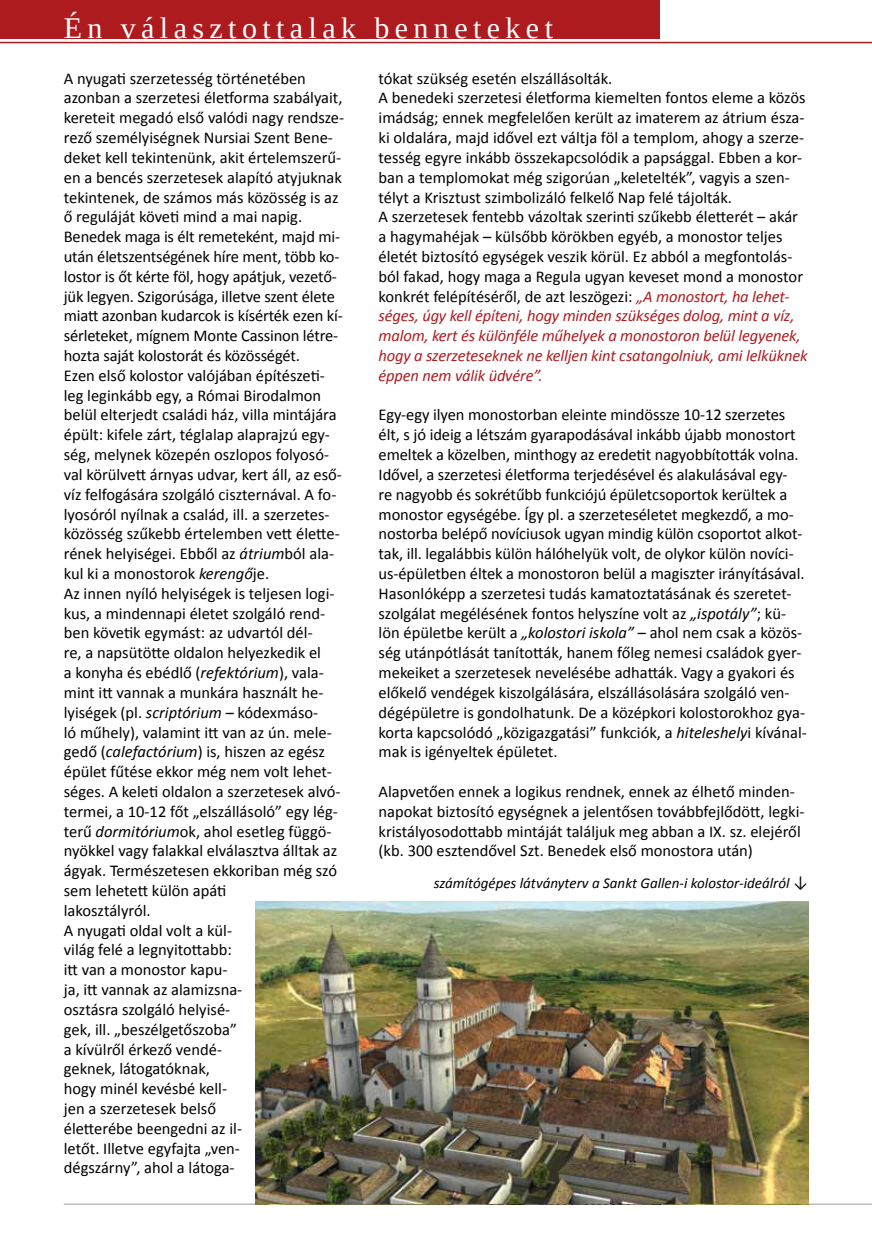
<style>
.page{position:relative;width:872px;height:1234px;background:#fff}
.page>*{position:absolute;margin:0;border:0;box-sizing:border-box;transform-origin:0 0}
.t1{font:30px "Liberation Serif";letter-spacing:.18em;color:#fff}
.t2{font:16.5px/19.8px "Calibri";color:#000}
.t3{font:italic 15px "Calibri";color:#000}
.s1{font-style:italic}
.s2{font-style:italic;color:#ae1b1f}
.s3{font-size:16.5px}
</style>
<div class="page">
<div style="left:0;top:0;width:659px;height:38px;background:#ae1b1f"></div>
<hr style="left:0;top:42px;width:872px;height:1px;background:#ae1b1f">
<hr style="left:64px;top:1203px;width:808px;height:1px;background:#bcbec0">
<img style="left:255px;top:901px;width:553px;height:302px">
<h1 class="t1" style="left:64px;top:9px;width:491px">Én választottalak benneteket</h1>
<p class="t2" style="left:64px;top:68px;width:282px">A nyugati szerzetesség történetében azonban a szerzetesi életforma szabályait, kereteit megadó első valódi nagy rendsze&shy;rező személyiségnek Nursiai Szent Bene&shy;deket kell tekintenünk, akit értelemszerű&shy;en a bencés szerzetesek alapító atyjuknak tekintenek, de számos más közösség is az ő reguláját követi mind a mai napig.<br>Benedek maga is élt remeteként, majd mi&shy;után életszentségének híre ment, több ko&shy;lostor is őt kérte föl, hogy apátjuk, vezető&shy;jük legyen. Szigorúsága, illetve szent élete miatt azonban kudarcok is kísérték ezen kí&shy;sérleteket, mígnem Monte Cassinon létre&shy;hozta saját kolostorát és közösségét.<br>Ezen első kolostor valójában építészeti&shy;leg leginkább egy, a Római Birodalmon belül elterjedt családi ház, villa mintájára épült: kifele zárt, téglalap alaprajzú egy&shy;ség, melynek közepén oszlopos folyosó&shy;val körülvett árnyas udvar, kert áll, az eső&shy;víz felfogására szolgáló ciszternával. A fo&shy;lyosóról nyílnak a család, ill. a szerzetes&shy;közösség szűkebb értelemben vett élette&shy;rének helyiségei. Ebből az <span class="s1">átrium</span>ból ala&shy;kul ki a monostorok <span class="s1">kerengő</span>je.<br>Az innen nyíló helyiségek is teljesen logi&shy;kus, a mindennapi életet szolgáló rend&shy;ben követik egymást: az udvartól dél-<br>re, a napsütötte oldalon helyezkedik el<br>a konyha és ebédlő (<span class="s1">refektórium</span>), vala&shy;mint itt vannak a munkára használt he&shy;lyiségek (pl. <span class="s1">scriptórium</span> – kódexmáso-<br>ló műhely), valamint itt van az ún. mele&shy;gedő (<span class="s1">calefactórium</span>) is, hiszen az egész épület fűtése ekkor még nem volt lehet&shy;séges. A keleti oldalon a szerzetesek alvó&shy;termei, a 10-12 főt „elszállásoló” egy lég&shy;terű <span class="s1">dormitórium</span>ok, ahol esetleg függö&shy;nyökkel vagy falakkal elválasztva álltak az ágyak. Természetesen ekkoriban még szó sem lehetett külön apáti<br>lakosztályról.<br>A nyugati oldal volt a kül-<br>világ felé a legnyitottabb:<br>itt van a monostor kapu-<br>ja, itt vannak az alamizsna-<br>osztásra szolgáló helyisé-<br>gek, ill. „beszélgetőszoba”<br>a kívülről érkező vendé-<br>geknek, látogatóknak,<br>hogy minél kevésbé kell-<br>jen a szerzetesek belső<br>életterébe beengedni az il-<br>letőt. Illetve egyfajta „ven-<br>dégszárny”, ahol a látoga-</p>
<p class="t2" style="left:378px;top:68px;width:430px">tókat szükség esetén elszállásolták.<br>A benedeki szerzetesi életforma kiemelten fontos eleme a közös imádság; ennek megfelelően került az imaterem az átrium észa&shy;ki oldalára, majd idővel ezt váltja föl a templom, ahogy a szerze&shy;tesség egyre inkább összekapcsolódik a papsággal. Ebben a kor&shy;ban a templomokat még szigorúan „keletelték”, vagyis a szen&shy;télyt a Krisztust szimbolizáló felkelő Nap felé tájolták.<br>A szerzetesek fentebb vázoltak szerinti szűkebb életterét – akár a hagymahéjak – külsőbb körökben egyéb, a monostor teljes életét biztosító egységek veszik körül. Ez abból a megfontolás&shy;ból fakad, hogy maga a Regula ugyan keveset mond a monostor konkrét felépítéséről, de azt leszögezi: <span class="s2">„A monostort, ha lehet&shy;séges, úgy kell építeni, hogy minden szükséges dolog, mint a víz, malom, kert és különféle műhelyek a monostoron belül legyenek, hogy a szerzeteseknek ne kelljen kint csatangolniuk, ami lelküknek éppen nem válik üdvére”.</span></p>
<p class="t2" style="left:378px;top:405px;width:430px">Egy-egy ilyen monostorban eleinte mindössze 10-12 szerzetes élt, s jó ideig a létszám gyarapodásával inkább újabb monostort emeltek a közelben, minthogy az eredetit nagyobbították volna.<br>Idővel, a szerzetesi életforma terjedésével és alakulásával egy-<br>re nagyobb és sokrétűbb funkciójú épületcsoportok kerültek a monostor egységébe. Így pl. a szerzeteséletet megkezdő, a mo&shy;nostorba belépő novíciusok ugyan mindig külön csoportot alkot&shy;tak, ill. legalábbis külön hálóhelyük volt, de olykor külön novíci&shy;us-épületben éltek a monostoron belül a magiszter irányításával.<br>Hasonlóképp a szerzetesi tudás kamatoztatásának és szeretet&shy;szolgálat megélésének fontos helyszíne volt az <span class="s1">„ispotály”</span>; kü&shy;lön épületbe került a <span class="s1">„kolostori iskola”</span> – ahol nem csak a közös&shy;ség utánpótlását tanították, hanem főleg nemesi családok gyer&shy;mekeiket a szerzetesek nevelésébe adhatták. Vagy a gyakori és előkelő vendégek kiszolgálására, elszállásolására szolgáló ven&shy;dégépületre is gondolhatunk. De a középkori kolostorokhoz gya&shy;korta kapcsolódó „közigazgatási” funkciók, a <span class="s1">hiteleshely</span>i kívánal&shy;mak is igényeltek épületet.</p>
<p class="t2" style="left:378px;top:781px;width:427px">Alapvetően ennek a logikus rendnek, ennek az élhető minden&shy;napokat biztosító egységnek a jelentősen továbbfejlődött, legki&shy;kristályosodottabb mintáját találjuk meg abban a IX. sz. elejéről (kb. 300 esztendővel Szt. Benedek első monostora után)</p>
<p class="t3" style="left:434px;top:872px;width:376px">számítógépes látványterv a Sankt Gallen-i kolostor-ideálról <span class="s3">↓</span></p>
</div>
